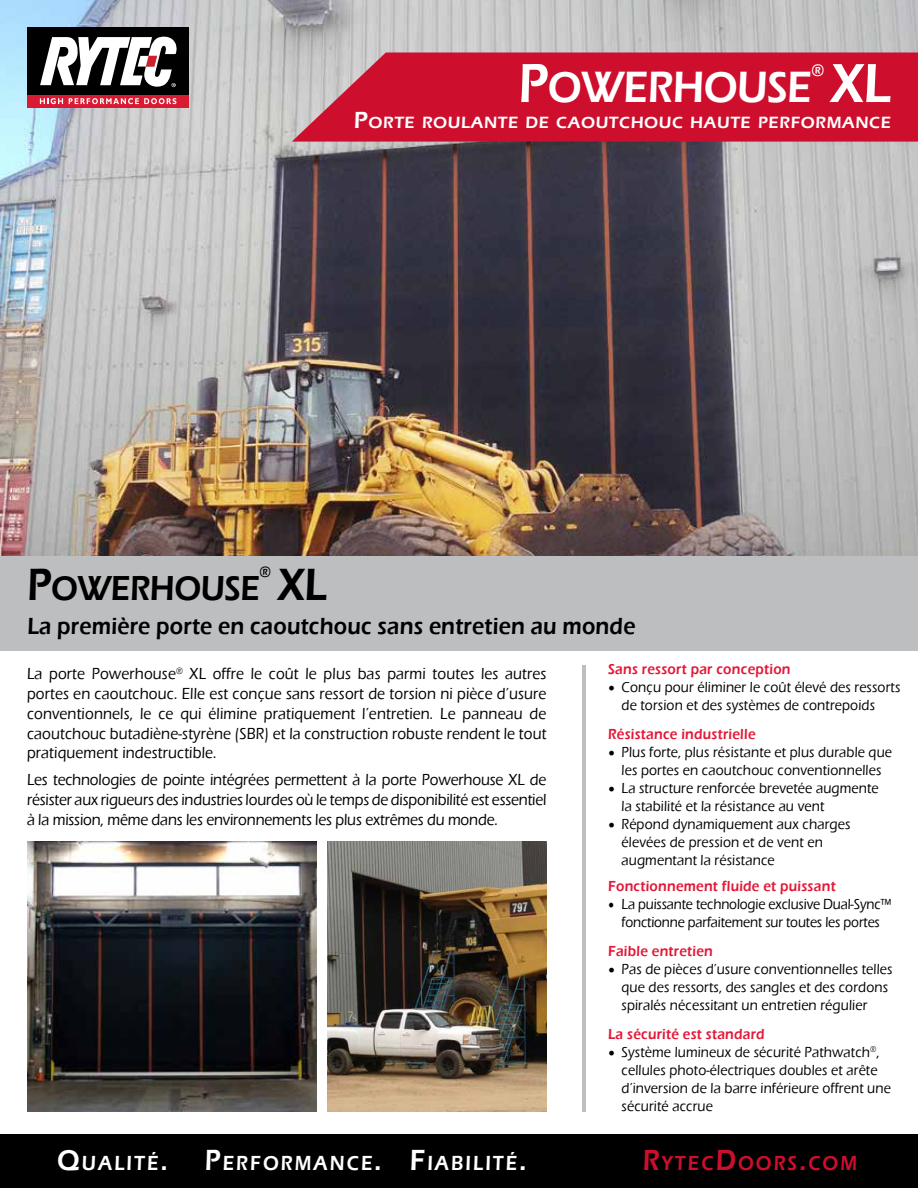
<style>
.page{position:relative;width:918px;height:1188px;background:#fff}
.page>*{position:absolute;margin:0;border:0;box-sizing:border-box;transform-origin:0 0}
.t1{font:600 57px "Eras ITC";color:#fff;scale:.9 1}
.t2{font:600 46.5px "Eras ITC";color:#000;scale:.9 1}
.t3{font:600 45.15px "Eras ITC";letter-spacing:-.015em;color:#fff;scale:.9 1}
.t4{font:600 35.7px "Eras ITC";letter-spacing:-.015em;color:#000;scale:.9 1}
.t5{font:600 24px "Eras ITC";letter-spacing:.01em;color:#000;scale:.9 1}
.t6{font:600 21px "Eras ITC";letter-spacing:.105em;color:#fff;scale:.9 1}
.t7{font:600 21px "Eras ITC";letter-spacing:.105em;color:#ce0e2d;scale:.9 1}
.t8{font:600 17.55px "Eras ITC";color:#fff;scale:.9 1}
.t9{font:600 16.8px "Eras ITC";letter-spacing:.035em;color:#fff}
.t10{font:500 16.5px/19.8px "Eras ITC";color:#000;text-align:justify;scale:.9 1}
.t11{font:600 15.75px "Eras ITC";color:#000;scale:.9 1}
.t12{font:500 15px/18px "Eras ITC";letter-spacing:.01em;color:#000;scale:.9 1}
.t13{font:600 15px "Eras ITC";letter-spacing:.02em;color:#e31837;scale:.9 1}
.t14{font:500 15px/18px "Eras ITC";letter-spacing:-.01em;color:#000;text-align:center;scale:.89 1}
.s1{font-size:57px}
.s2{font-size:24px}
.s3{font-size:46.5px}
.s4{font-family:"Minion Pro";font-weight:400;font-size:18px}
.s5{font-size:30px}
</style>
<div class="page">
<img style="left:0;top:0;width:918px;height:557px">
<svg style="left:292px;top:53px;width:626px;height:89px;background:#cd1c38"></svg>
<div style="left:0;top:557px;width:918px;height:94px;background:#bcbec0"></div>
<div style="left:0;top:1134px;width:918px;height:54px;background:#000"></div>
<img style="left:27px;top:841px;width:289px;height:271px">
<img style="left:327px;top:841px;width:219px;height:271px">
<hr style="left:582px;top:665px;width:3px;height:447px;background:#bcbec0">
<div style="left:27px;top:95px;width:162px;height:13px;background:#da1a32"></div>
<div style="left:27px;top:27px;width:162px;height:68px;background:#000"></div>
<svg style="left:40px;top:98px;width:23px;height:6px"></svg>
<svg style="left:69px;top:98px;width:107px;height:6px"></svg>
<svg style="left:40px;top:36px;width:137px;height:52px"></svg>
<h3 class="t3" style="left:518px;top:61px;width:328px"><span class="s1">P</span>OWERHOUSE</h3>
<p class="t8" style="left:812px;top:60px;width:16px">®</p>
<h1 class="t1" style="left:831px;top:51px;width:64px">XL</h1>
<p class="t9" style="left:354px;top:112px;width:539px"><span class="s2">P</span>ORTE ROULANTE DE CAOUTCHOUC HAUTE PERFORMANCE</p>
<h3 class="t4" style="left:27px;top:568px;width:260px"><span class="s3">P</span>OWERHOUSE</h3>
<p class="t11" style="left:260px;top:563px;width:14px">®</p>
<h2 class="t2" style="left:278px;top:558px;width:53px">XL</h2>
<h3 class="t5" style="left:27px;top:612px;width:677px">La première porte en caoutchouc sans entretien au monde</h3>
<p class="t10" style="left:27px;top:664px;width:579px">La porte Powerhouse<sup>®</sup> XL offre le coût le plus bas parmi toutes les autres portes en caoutchouc. Elle est conçue sans ressort de torsion ni pièce d’usure conventionnels, le ce qui élimine pratiquement l’entretien. Le panneau de caoutchouc butadiène-styrène (SBR) et la construction robuste rendent le tout pratiquement indestructible.</p>
<p class="t10" style="left:27px;top:770px;width:579px">Les technologies de pointe intégrées permettent à la porte Powerhouse XL de résister aux rigueurs des industries lourdes où le temps de disponibilité est essentiel à la mission, même dans les environnements les plus extrêmes du monde.</p>
<p class="t13" style="left:608px;top:661px;width:204px">Sans ressort par conception</p>
<p class="t12" style="left:622px;top:678px;width:311px;text-indent:-14px"><span class="s4">•</span> Conçu pour éliminer le coût élevé des ressorts de torsion et des systèmes de contrepoids</p>
<p class="t13" style="left:608px;top:726px;width:165px">Résistance industrielle</p>
<p class="t12" style="left:608px;top:743px;width:317px;text-align:center"><span class="s4">•</span> Plus forte, plus résistante et plus durable que les portes en caoutchouc conventionnelles</p>
<p class="t12" style="left:622px;top:779px;width:287px;text-indent:-14px"><span class="s4">•</span> La structure renforcée brevetée augmente la stabilité et la résistance au vent</p>
<p class="t12" style="left:622px;top:815px;width:256px;text-indent:-14px"><span class="s4">•</span> Répond dynamiquement aux charges élevées de pression et de vent en augmentant la résistance</p>
<p class="t13" style="left:608px;top:878px;width:254px">Fonctionnement fluide et puissant</p>
<p class="t14" style="left:608px;top:896px;width:320px"><span class="s4">•</span> La puissante technologie exclusive Dual-Sync™ fonctionne parfaitement sur toutes les portes</p>
<p class="t13" style="left:608px;top:943px;width:118px">Faible entretien</p>
<p class="t12" style="left:622px;top:960px;width:303px;text-indent:-14px"><span class="s4">•</span> Pas de pièces d’usure conventionnelles telles que des ressorts, des sangles et des cordons spiralés nécessitant un entretien régulier</p>
<p class="t13" style="left:608px;top:1026px;width:176px">La sécurité est standard</p>
<p class="t12" style="left:622px;top:1044px;width:301px;text-indent:-14px"><span class="s4">•</span> Système lumineux de sécurité Pathwatch<sup>®</sup>, cellules photo-électriques doubles et arête d’inversion de la barre inférieure offrent une sécurité accrue</p>
<h3 class="t6" style="left:57px;top:1151px;width:523px"><span class="s5">Q</span>UALITÉ<span class="s5">. P</span>ERFORMANCE<span class="s5">. F</span>IABILITÉ<span class="s5">.</span></h3>
<h3 class="t7" style="left:643px;top:1151px;width:240px"><span class="s5">R</span>YTEC<span class="s5">D</span>OORS<span class="s5">.</span>COM</h3>
</div>
